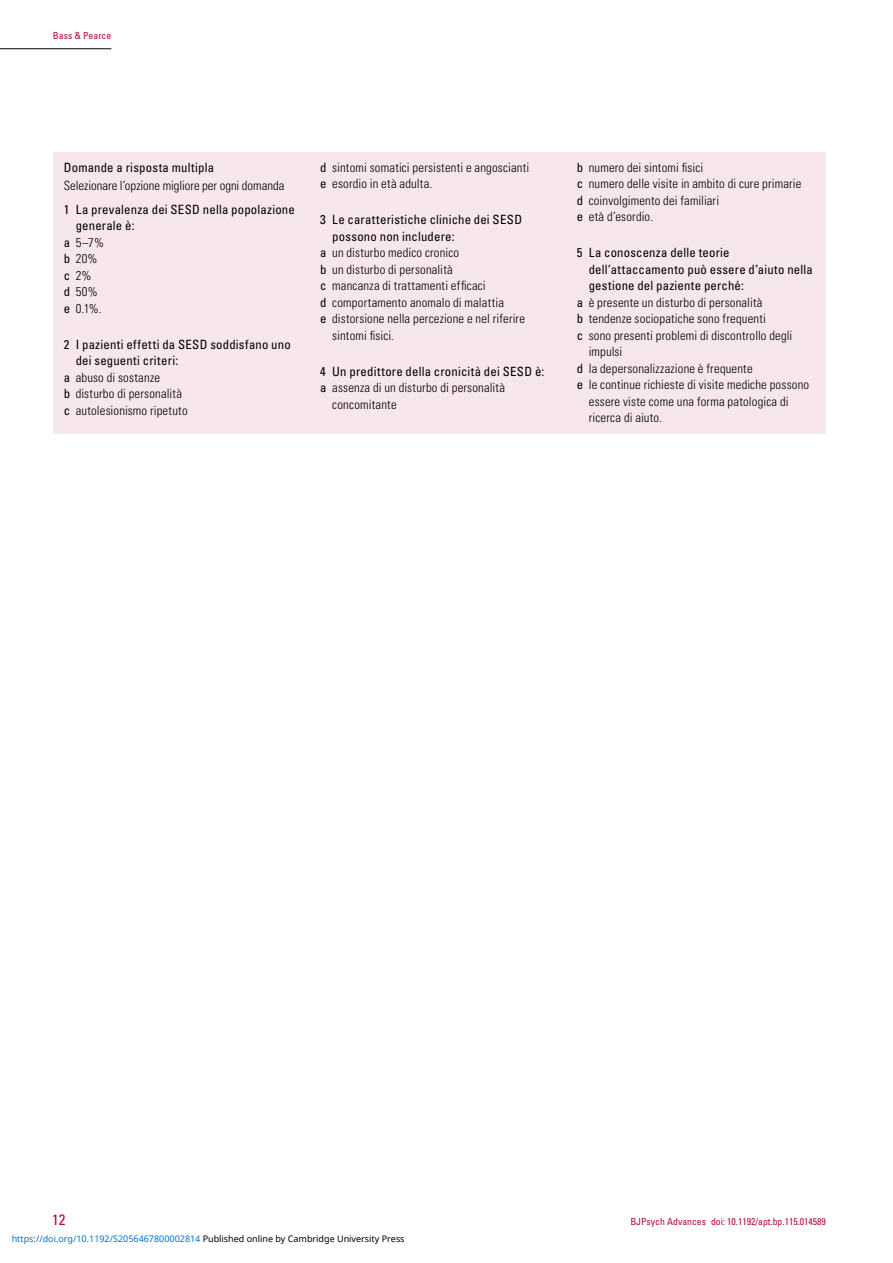
<style>
.page{position:relative;width:893px;height:1263px;background:#fff}
.page>*{position:absolute;margin:0;border:0;box-sizing:border-box;transform-origin:0 0}
.t1{font:condensed 15px "Univers LT Std";color:#b30838}
.t2{font:300 condensed 12.75px/16.5px "Univers LT Std";letter-spacing:.015em;color:#000}
.t3{font:condensed 12.75px "Univers LT Std";letter-spacing:.015em;color:#000}
.t4{font:condensed 9.75px "Univers LT Std";color:#b30838}
.t5{font:9px "Noto Sans";color:#0172cf}
.s1{font-weight:400}
.s2{color:#000}
</style>
<div class="page">
<hr style="left:0;top:49px;width:111px;height:1px;background:#000">
<div style="left:53px;top:152px;width:773px;height:281px;background:#f7e6eb"></div>
<p class="t4" style="left:53px;top:30px;width:60px">Bass &amp; Pearce</p>
<p class="t3" style="left:64px;top:159px;width:152px">Domande a risposta multipla</p>
<p class="t2" style="left:64px;top:177px;width:222px">Selezionare l’opzione migliore per ogni domanda</p>
<p class="t3" style="left:64px;top:201px;width:233px">1 La prevalenza dei SESD nella popolazione</p>
<p class="t3" style="left:76px;top:218px;width:60px">generale è:</p>
<p class="t2" style="left:64px;top:234px;width:42px"><span class="s1">a</span> 5–7%</p>
<p class="t2" style="left:64px;top:250px;width:35px"><span class="s1">b</span> 20%</p>
<p class="t2" style="left:64px;top:267px;width:29px"><span class="s1">c</span> 2%</p>
<p class="t2" style="left:64px;top:283px;width:35px"><span class="s1">d</span> 50%</p>
<p class="t2" style="left:64px;top:300px;width:39px"><span class="s1">e</span> 0.1%.</p>
<p class="t3" style="left:64px;top:336px;width:229px">2 I pazienti effetti da SESD soddisfano uno</p>
<p class="t3" style="left:76px;top:353px;width:104px">dei seguenti criteri:</p>
<p class="t2" style="left:64px;top:369px;width:98px"><span class="s1">a</span> abuso di sostanze</p>
<p class="t2" style="left:64px;top:385px;width:120px"><span class="s1">b</span> disturbo di personalità</p>
<p class="t2" style="left:64px;top:402px;width:125px"><span class="s1">c</span> autolesionismo ripetuto</p>
<p class="t2" style="left:320px;top:159px;width:210px"><span class="s1">d</span> sintomi somatici persistenti e angoscianti <span class="s1">e</span> esordio in età adulta.</p>
<p class="t3" style="left:320px;top:212px;width:203px">3 Le caratteristiche cliniche dei SESD</p>
<p class="t3" style="left:332px;top:228px;width:124px">possono non includere:</p>
<p class="t2" style="left:320px;top:244px;width:140px"><span class="s1">a</span> un disturbo medico cronico</p>
<p class="t2" style="left:320px;top:261px;width:134px"><span class="s1">b</span> un disturbo di personalità</p>
<p class="t2" style="left:320px;top:277px;width:167px"><span class="s1">c</span> mancanza di trattamenti efficaci</p>
<p class="t2" style="left:320px;top:294px;width:185px"><span class="s1">d</span> comportamento anomalo di malattia</p>
<p class="t2" style="left:320px;top:310px;width:206px"><span class="s1">e</span> distorsione nella percezione e nel riferire</p>
<p class="t2" style="left:332px;top:327px;width:63px">sintomi fisici.</p>
<p class="t3" style="left:320px;top:363px;width:226px">4 Un predittore della cronicità dei SESD è:</p>
<p class="t2" style="left:320px;top:379px;width:186px"><span class="s1">a</span> assenza di un disturbo di personalità</p>
<p class="t2" style="left:332px;top:396px;width:66px">concomitante</p>
<p class="t2" style="left:577px;top:159px;width:226px"><span class="s1">b</span> numero dei sintomi fisici<br><span class="s1">c</span> numero delle visite in ambito di cure primarie <span class="s1">d</span> coinvolgimento dei familiari<br><span class="s1">e</span> età d’esordio.</p>
<p class="t3" style="left:577px;top:245px;width:154px">5 La conoscenza delle teorie</p>
<p class="t3" style="left:589px;top:261px;width:226px">dell’attaccamento può essere d’aiuto nella</p>
<p class="t3" style="left:589px;top:278px;width:157px">gestione del paziente perché:</p>
<p class="t2" style="left:577px;top:294px;width:187px"><span class="s1">a</span> è presente un disturbo di personalità</p>
<p class="t2" style="left:577px;top:310px;width:191px"><span class="s1">b</span> tendenze sociopatiche sono frequenti</p>
<p class="t2" style="left:577px;top:327px;width:217px"><span class="s1">c</span> sono presenti problemi di discontrollo degli</p>
<p class="t2" style="left:589px;top:343px;width:35px">impulsi</p>
<p class="t2" style="left:577px;top:360px;width:177px"><span class="s1">d</span> la depersonalizzazione è frequente</p>
<p class="t2" style="left:577px;top:376px;width:234px"><span class="s1">e</span> le continue richieste di visite mediche possono</p>
<p class="t2" style="left:589px;top:393px;width:201px">essere viste come una forma patologica di</p>
<p class="t2" style="left:589px;top:409px;width:75px">ricerca di aiuto.</p>
<p class="t1" style="left:52px;top:1210px;width:15px">12</p>
<p class="t4" style="left:630px;top:1216px;width:197px">BJPsych Advances doi: 10.1192/apt.bp.115.014589</p>
<p class="t5" style="left:12px;top:1232px;width:394px">https://doi.org/10.1192/S2056467800002814 <span class="s2">Published online by Cambridge University Press</span></p>
</div>
